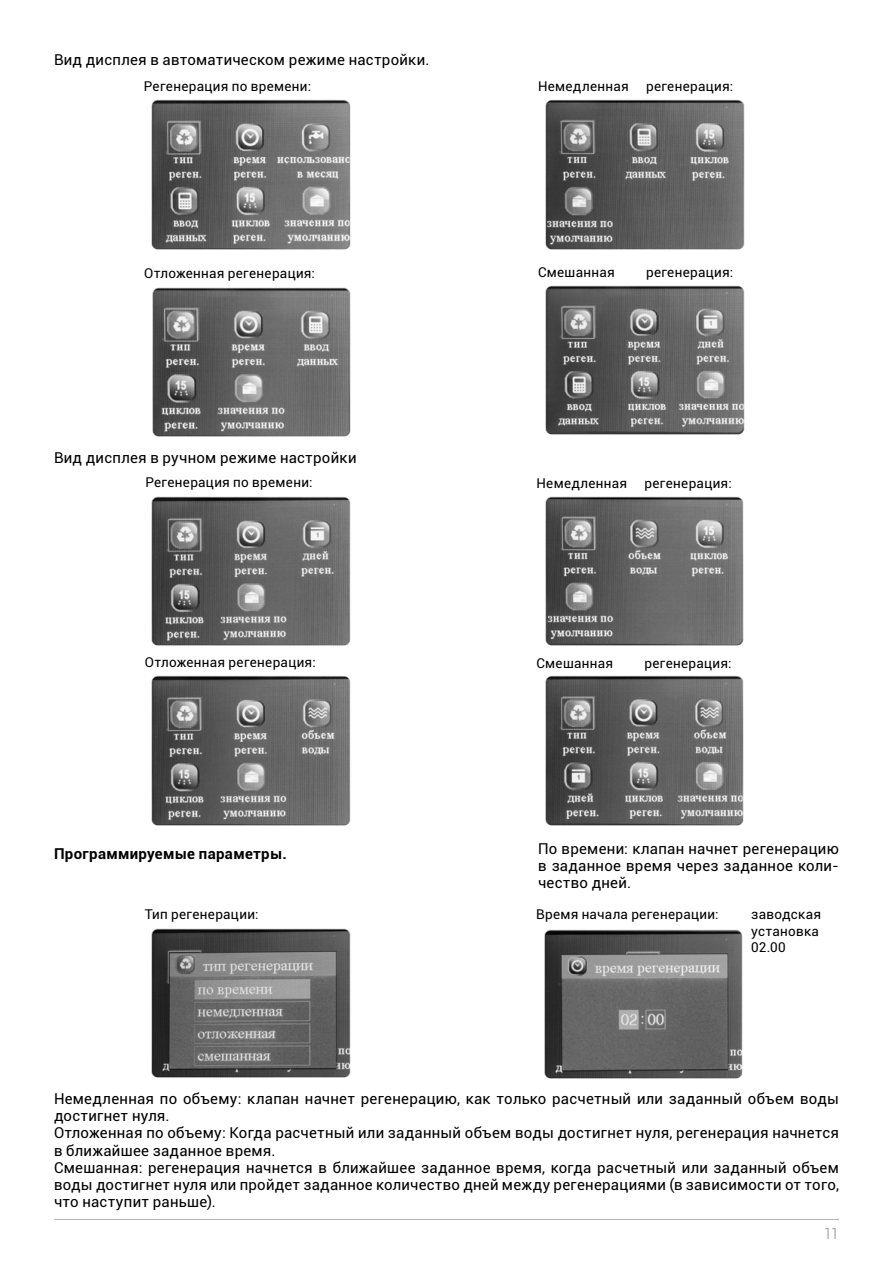
<style>
.page{position:relative;width:893px;height:1263px;background:#fff}
.page>*{position:absolute;margin:0;border:0;box-sizing:border-box;transform-origin:0 0}
.t1{font:15px/17.2px "Roboto";letter-spacing:.02em;color:#000;text-align:justify}
.t2{font:700 15px "Roboto";letter-spacing:.02em;color:#000}
.t3{font:300 15px "Roboto";color:#87888a}
.t4{font:13.5px "Roboto";letter-spacing:.02em;color:#000}
</style>
<div class="page">
<hr style="left:54px;top:1219px;width:785px;height:1px;background:#b1b3b4">
<img style="left:151px;top:99px;width:200px;height:151px">
<img style="left:545px;top:99px;width:200px;height:151px">
<img style="left:152px;top:287px;width:199px;height:150px">
<img style="left:151px;top:496px;width:200px;height:150px">
<img style="left:545px;top:496px;width:199px;height:150px">
<img style="left:151px;top:675px;width:200px;height:151px">
<img style="left:545px;top:675px;width:199px;height:151px">
<img style="left:151px;top:928px;width:200px;height:150px">
<img style="left:545px;top:285px;width:200px;height:150px">
<img style="left:544px;top:929px;width:199px;height:150px">
<p class="t1" style="left:54px;top:51px;width:377px">Вид дисплея в автоматическом режиме настройки.</p>
<p class="t4" style="left:144px;top:77px;width:169px">Регенерация по времени:</p>
<p class="t4" style="left:144px;top:264px;width:172px">Отложенная регенерация:</p>
<p class="t1" style="left:54px;top:449px;width:304px">Вид дисплея в ручном режиме настройки</p>
<p class="t4" style="left:145px;top:472px;width:169px">Регенерация по времени:</p>
<p class="t4" style="left:145px;top:653px;width:172px">Отложенная регенерация:</p>
<p class="t4" style="left:538px;top:77px;width:92px">Немедленная</p>
<p class="t4" style="left:646px;top:77px;width:89px">регенерация:</p>
<p class="t4" style="left:538px;top:263px;width:78px">Смешанная</p>
<p class="t4" style="left:646px;top:263px;width:89px">регенерация:</p>
<p class="t4" style="left:536px;top:474px;width:92px">Немедленная</p>
<p class="t4" style="left:644px;top:474px;width:89px">регенерация:</p>
<p class="t4" style="left:536px;top:654px;width:78px">Смешанная</p>
<p class="t4" style="left:644px;top:654px;width:89px">регенерация:</p>
<p class="t2" style="left:54px;top:843px;width:234px">Программируемые параметры.</p>
<p class="t1" style="left:538px;top:839px;width:302px">По времени: клапан начнет регенерацию в заданное время через заданное коли&shy;чество дней.</p>
<p class="t4" style="left:145px;top:905px;width:115px">Тип регенерации:</p>
<p class="t4" style="left:536px;top:905px;width:184px">Время начала регенерации:</p>
<p class="t4" style="left:751px;top:905px;width:71px">заводская</p>
<p class="t4" style="left:751px;top:921px;width:69px">установка</p>
<p class="t4" style="left:751px;top:938px;width:36px">02.00</p>
<p class="t1" style="left:54px;top:1089px;width:786px">Немедленная по объему: клапан начнет регенерацию, как только расчетный или заданный объем воды достигнет нуля.</p>
<p class="t1" style="left:54px;top:1124px;width:786px">Отложенная по объему: Когда расчетный или заданный объем воды достигнет нуля, регенерация начнется в ближайшее заданное время.</p>
<p class="t1" style="left:54px;top:1158px;width:786px">Смешанная: регенерация начнется в ближайшее заданное время, когда расчетный или заданный объем воды достигнет нуля или пройдет заданное количество дней между регенерациями (в зависимости от того, что наступит раньше).</p>
<p class="t3" style="left:824px;top:1223px;width:17px">11</p>
</div>
